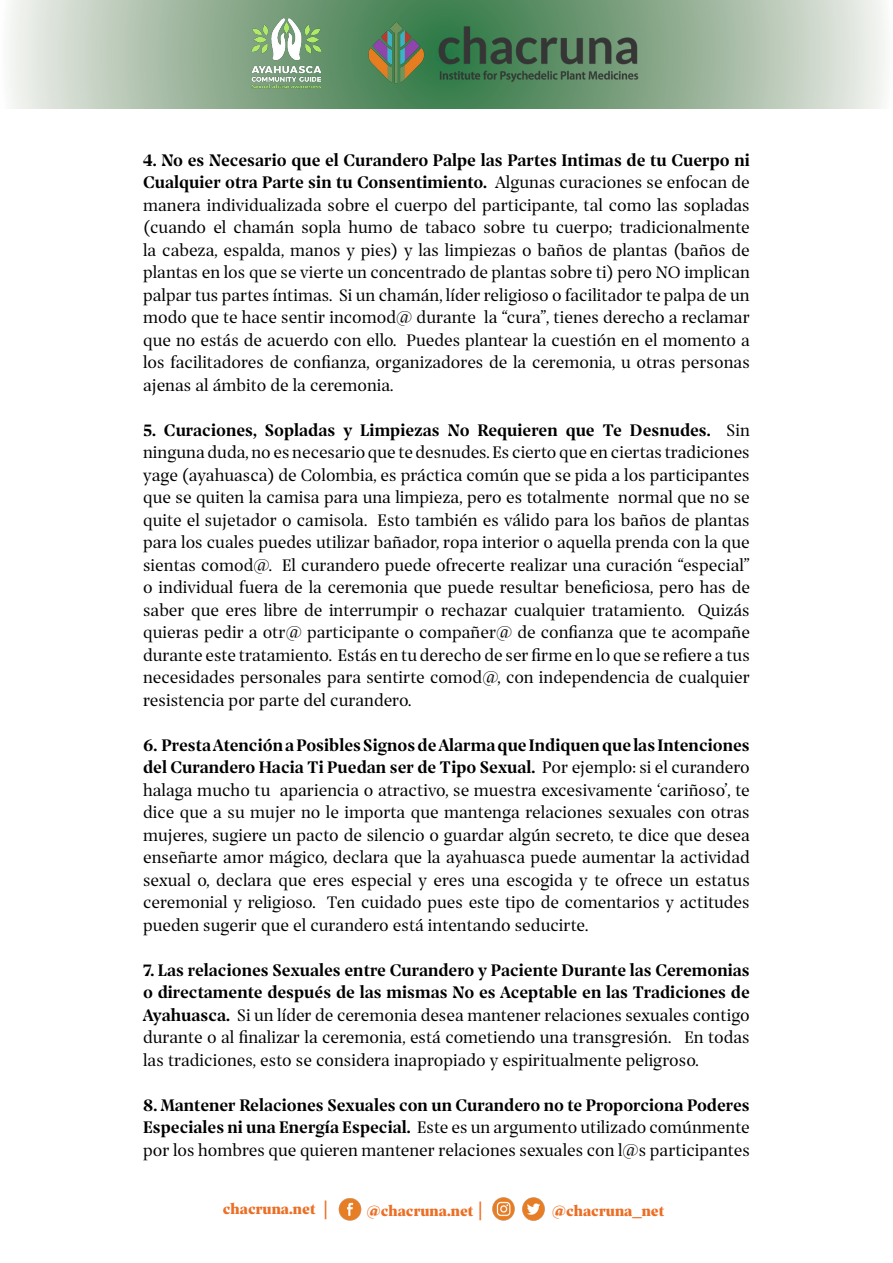
<style>
.page{position:relative;width:893px;height:1263px;background:#fff}
.page>*{position:absolute;margin:0;border:0;box-sizing:border-box;transform-origin:0 0}
.t1{font:18px/22.5px "Prospectus Std";color:#000;text-align:justify}
.t2{font:18px/22.5px "Prospectus Std Bld";color:#000}
.t3{font:900 15.45px "Prospectus Std";color:#ec6e24}
.s1{font-family:"Prospectus Std"}
.s2{font-family:"Prospectus Std Bld"}
</style>
<div class="page">
<svg style="left:9px;top:0;width:876px;height:108px;background:#a6bda7"></svg>
<img style="left:357px;top:14px;width:289px;height:80px">
<img style="left:247px;top:14px;width:80px;height:80px">
<img style="left:338px;top:1198px;width:24px;height:22px">
<img style="left:492px;top:1197px;width:23px;height:24px">
<img style="left:522px;top:1197px;width:23px;height:24px">
<p class="t2" style="left:143px;top:148px;width:608px">4. No es Necesario que el Curandero Palpe las Partes Intimas de tu Cuerpo ni<br>Cualquier otra Parte sin tu Consentimiento. <span class="s1">Algunas curaciones se enfocan de</span></p>
<p class="t1" style="left:143px;top:193px;width:608px">manera individualizada sobre el cuerpo del participante, tal como las sopladas (cuando el chamán sopla humo de tabaco sobre tu cuerpo; tradicionalmente la cabeza, espalda, manos y pies) y las limpiezas o baños de plantas (baños de plantas en los que se vierte un concentrado de plantas sobre ti) pero NO implican palpar tus partes íntimas. Si un chamán, líder religioso o facilitador te palpa de un modo que te hace sentir incomod@ durante la “cura”, tienes derecho a reclamar que no estás de acuerdo con ello. Puedes plantear la cuestión en el momento a los facilitadores de confianza, organizadores de la ceremonia, u otras personas ajenas al ámbito de la ceremonia.</p>
<p class="t2" style="left:143px;top:418px;width:608px">5. Curaciones, Sopladas y Limpiezas No Requieren que Te Desnudes. <span class="s1">Sin</span></p>
<p class="t1" style="left:143px;top:441px;width:608px">ninguna duda, no es necesario que te desnudes. Es cierto que en ciertas tradiciones yage (ayahuasca) de Colombia, es práctica común que se pida a los participantes que se quiten la camisa para una limpieza, pero es totalmente normal que no se quite el sujetador o camisola. Esto también es válido para los baños de plantas para los cuales puedes utilizar bañador, ropa interior o aquella prenda con la que sientas comod@. El curandero puede ofrecerte realizar una curación “especial” o individual fuera de la ceremonia que puede resultar beneficiosa, pero has de saber que eres libre de interrumpir o rechazar cualquier tratamiento. Quizás quieras pedir a otr@ participante o compañer@ de confianza que te acompañe durante este tratamiento. Estás en tu derecho de ser firme en lo que se refiere a tus necesidades personales para sentirte comod@, con independencia de cualquier resistencia por parte del curandero.</p>
<p class="t2" style="left:143px;top:733px;width:608px">6. Presta Atención a Posibles Signos de Alarma que Indiquen que las Intenciones del Curandero Hacia Ti Puedan ser de Tipo Sexual. <span class="s1">Por ejemplo: si el curandero</span></p>
<p class="t1" style="left:143px;top:778px;width:608px">halaga mucho tu apariencia o atractivo, se muestra excesivamente ‘cariñoso’, te dice que a su mujer no le importa que mantenga relaciones sexuales con otras mujeres, sugiere un pacto de silencio o guardar algún secreto, te dice que desea enseñarte amor mágico, declara que la ayahuasca puede aumentar la actividad sexual o, declara que eres especial y eres una escogida y te ofrece un estatus ceremonial y religioso. Ten cuidado pues este tipo de comentarios y actitudes pueden sugerir que el curandero está intentando seducirte.</p>
<p class="t2" style="left:143px;top:958px;width:608px">7. Las relaciones Sexuales entre Curandero y Paciente Durante las Ceremonias o directamente después de las mismas No es Aceptable en las Tradiciones de</p>
<p class="t1" style="left:143px;top:1003px;width:608px"><span class="s2">Ayahuasca.</span> Si un líder de ceremonia desea mantener relaciones sexuales contigo durante o al finalizar la ceremonia, está cometiendo una transgresión. En todas las tradiciones, esto se considera inapropiado y espiritualmente peligroso.</p>
<p class="t2" style="left:143px;top:1093px;width:608px">8. Mantener Relaciones Sexuales con un Curandero no te Proporciona Poderes</p>
<p class="t1" style="left:143px;top:1116px;width:608px"><span class="s2">Especiales ni una Energía Especial.</span> Este es un argumento utilizado comúnmente por los hombres que quieren mantener relaciones sexuales con l@s participantes</p>
<p class="t3" style="left:223px;top:1197px;width:106px">chacruna.net |</p>
<p class="t3" style="left:367px;top:1199px;width:117px">@chacruna.net |</p>
<p class="t3" style="left:552px;top:1199px;width:114px">@chacruna_net</p>
</div>
